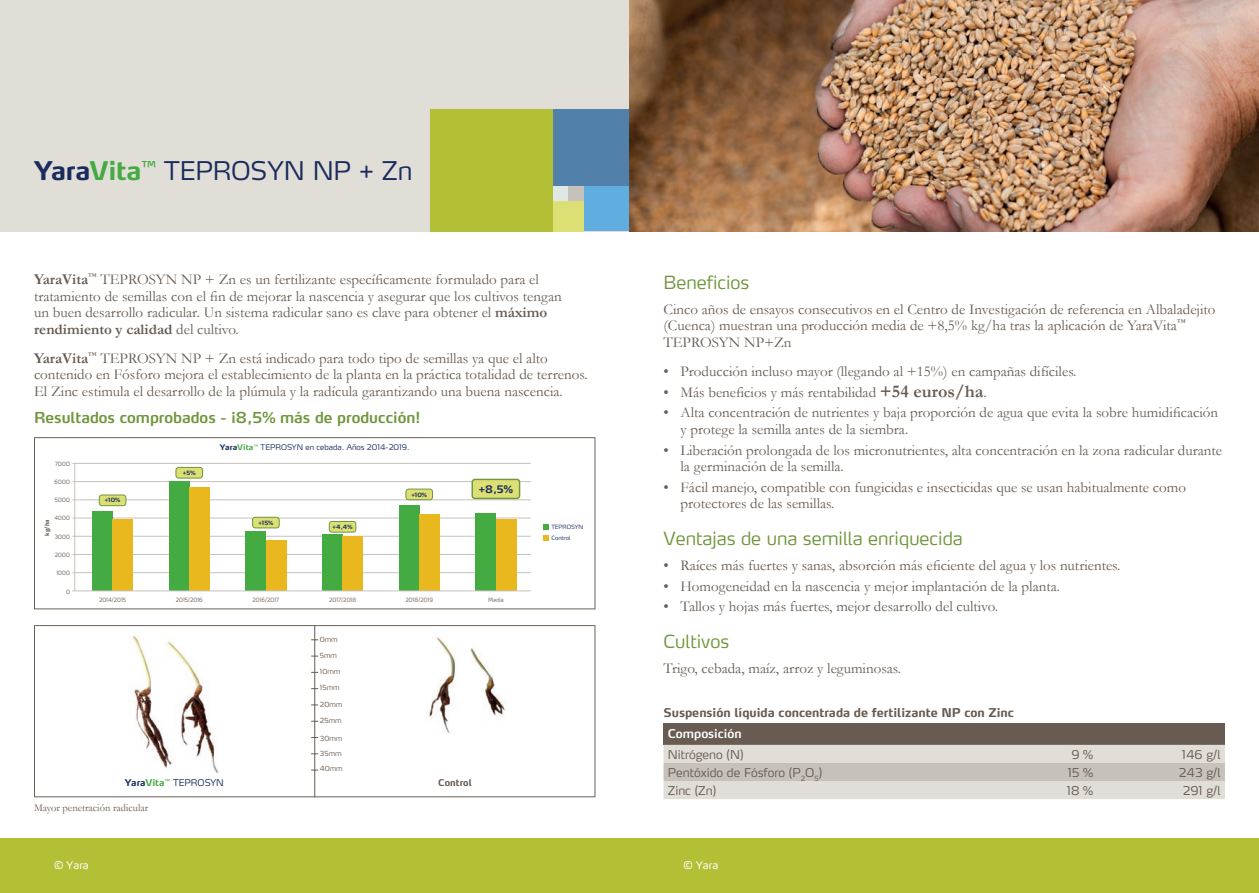
<style>
.page{position:relative;width:1259px;height:893px;background:#fff}
.page>*{position:absolute;margin:0;border:0;box-sizing:border-box;transform-origin:0 0}
.t1{font:300 25.5px "Yara Max LF";letter-spacing:-.01em;color:#192c5c}
.t2{font:300 18px "Yara Max LF";color:#70963d}
.t3{font:15px/16.5px "Garamond";color:#675b52}
.t4{font:600 15px "Yara Max LF";color:#70963d}
.t5{font:300 12px "Yara Max LF";color:#675b52}
.t6{font:700 12px "Yara Max LF";color:#675b52}
.t7{font:600 12px "Yara Max LF";color:#fff}
.t8{font:10.5px "Garamond";color:#675b52}
.t9{font:10.5px "Max LF";color:#fff}
.t10{font:700 10.35px "Yara Max LF";color:#192c5c}
.t11{font:300 9.15px "Yara Max LF";color:#192c5c}
.t12{font:700 9.15px "Yara Max LF";letter-spacing:.005em;color:#675b52}
.t13{font:300 7.65px "Yara Max LF";color:#192c5c}
.t14{font:300 6.9px "Yara Max LF";color:#675b52}
.t15{font:300 5.85px "Yara Max LF";letter-spacing:.015em;color:#675b52;scale:.9 1}
.t16{font:700 5.85px "Yara Max LF";color:#192c5c}
.t17{font:300 5.85px/10.8px "Yara Max LF";color:#192c5c}
.t18{font:700 5.85px "Yara Max LF";color:#675b52}
.s1{font-weight:700}
.s2{font-weight:700;color:#44aa42}
.s3{font-weight:700;font-size:18px}
</style>
<div class="page">
<div style="left:0;top:839px;width:1259px;height:54px;background:#b3bf35"></div>
<div style="left:0;top:0;width:629px;height:231px;background:#e1ded8"></div>
<div style="left:553px;top:185px;width:15px;height:16px;background:#e0e7e7"></div>
<div style="left:568px;top:185px;width:15px;height:16px;background:#c6c2bb"></div>
<div style="left:553px;top:201px;width:30px;height:30px;background:#dcdf73"></div>
<div style="left:583px;top:185px;width:46px;height:46px;background:#60aee0"></div>
<div style="left:553px;top:109px;width:76px;height:77px;background:#5180aa"></div>
<div style="left:430px;top:109px;width:123px;height:122px;background:#b3bf35"></div>
<img style="left:629px;top:0;width:630px;height:231px">
<div style="left:663px;top:723px;width:562px;height:22px;background:#675b52"></div>
<svg style="left:663px;top:745px;width:562px;height:54px;background:#d8d4ce"></svg>
<svg style="left:34px;top:625px;width:561px;height:172px"></svg>
<img style="left:122px;top:630px;width:97px;height:142px">
<img style="left:414px;top:629px;width:93px;height:116px">
<hr style="left:314px;top:625px;width:1px;height:172px;background:#675b52">
<svg style="left:34px;top:437px;width:561px;height:172px"></svg>
<h1 class="t1" style="left:34px;top:155px;width:380px"><span class="s1">Yara</span><span class="s2">Vita</span><sup>™</sup> TEPROSYN NP + Zn</h1>
<p class="t3" style="left:34px;top:271px;width:529px"><span class="s1">YaraVita</span><sup>™</sup> TEPROSYN NP + Zn es un fertilizante específicamente formulado para el tratamiento de semillas con el fin de mejorar la nascencia y asegurar que los cultivos tengan un buen desarrollo radicular. Un sistema radicular sano es clave para obtener el <span class="s1">máximo rendimiento y calidad</span> del cultivo.</p>
<p class="t3" style="left:34px;top:350px;width:555px"><span class="s1">YaraVita</span><sup>™</sup> TEPROSYN NP + Zn está indicado para todo tipo de semillas ya que el alto contenido en Fósforo mejora el establecimiento de la planta en la práctica totalidad de terrenos.<br>El Zinc estimula el desarrollo de la plúmula y la radícula garantizando una buena nascencia.</p>
<p class="t4" style="left:34px;top:408px;width:388px">Resultados comprobados - ¡8,5% más de producción!</p>
<p class="t13" style="left:220px;top:443px;width:191px"><span class="s1">Yara</span><span class="s2">Vita</span><sup>™</sup> TEPROSYN en cebada. Años 2014-2019.</p>
<p class="t15" style="left:55px;top:460px;width:18px">7000</p>
<p class="t15" style="left:55px;top:478px;width:18px">6000</p>
<p class="t15" style="left:55px;top:496px;width:18px">5000</p>
<p class="t15" style="left:54px;top:515px;width:19px">4000</p>
<p class="t15" style="left:55px;top:533px;width:18px">3000</p>
<p class="t15" style="left:55px;top:551px;width:18px">2000</p>
<p class="t15" style="left:56px;top:569px;width:16px">1000</p>
<p class="t15" style="left:66px;top:588px;width:6px">0</p>
<p class="t18" style="left:43px;top:536px;width:18px;rotate:-90deg">kg/ha</p>
<p class="t16" style="left:105px;top:497px;width:17px">+10%</p>
<p class="t16" style="left:183px;top:469px;width:14px">+5%</p>
<p class="t16" style="left:258px;top:519px;width:17px">+15%</p>
<p class="t16" style="left:333px;top:523px;width:21px">+4,4%</p>
<p class="t16" style="left:411px;top:491px;width:17px">+10%</p>
<p class="t10" style="left:479px;top:482px;width:36px">+8,5%</p>
<p class="t15" style="left:99px;top:597px;width:32px">2014/2015</p>
<p class="t15" style="left:176px;top:597px;width:32px">2015/2016</p>
<p class="t15" style="left:252px;top:597px;width:31px">2016/2017</p>
<p class="t15" style="left:329px;top:597px;width:31px">2017/2018</p>
<p class="t15" style="left:405px;top:597px;width:32px">2018/2019</p>
<p class="t15" style="left:488px;top:597px;width:19px">Media</p>
<p class="t14" style="left:320px;top:635px;width:19px">0mm</p>
<p class="t14" style="left:320px;top:651px;width:19px">5mm</p>
<p class="t14" style="left:320px;top:667px;width:22px">10mm</p>
<p class="t14" style="left:320px;top:683px;width:21px">15mm</p>
<p class="t14" style="left:320px;top:700px;width:24px">20mm</p>
<p class="t14" style="left:320px;top:716px;width:23px">25mm</p>
<p class="t14" style="left:320px;top:734px;width:24px">30mm</p>
<p class="t14" style="left:320px;top:749px;width:23px">35mm</p>
<p class="t14" style="left:320px;top:764px;width:24px">40mm</p>
<p class="t11" style="left:125px;top:777px;width:100px"><span class="s1">Yara</span><span class="s2">Vita</span><sup>™</sup> TEPROSYN</p>
<p class="t12" style="left:438px;top:777px;width:35px">Control</p>
<p class="t8" style="left:34px;top:801px;width:116px">Mayor penetración radicular</p>
<p class="t17" style="left:551px;top:521px;width:33px">TEPROSYN<br>Control</p>
<p class="t2" style="left:663px;top:271px;width:87px">Beneficios</p>
<p class="t3" style="left:663px;top:301px;width:553px">Cinco años de ensayos consecutivos en el Centro de Investigación de referencia en Albaladejito (Cuenca) muestran una producción media de +8,5% kg/ha tras la aplicación de YaraVita<sup>™<br></sup>TEPROSYN NP+Zn</p>
<p class="t3" style="left:663px;top:363px;width:414px">• Producción incluso mayor (llegando al +15%) en campañas difíciles.</p>
<p class="t3" style="left:663px;top:384px;width:325px">• Más beneficios y más rentabilidad <span class="s3">+54 euros/ha</span>.</p>
<p class="t3" style="left:680px;top:404px;width:539px;text-indent:-17px">• Alta concentración de nutrientes y baja proporción de agua que evita la sobre humidificación y protege la semilla antes de la siembra.</p>
<p class="t3" style="left:680px;top:442px;width:543px;text-indent:-17px">• Liberación prolongada de los micronutrientes, alta concentración en la zona radicular durante la germinación de la semilla.</p>
<p class="t3" style="left:680px;top:479px;width:507px;text-indent:-17px">• Fácil manejo, compatible con fungicidas e insecticidas que se usan habitualmente como protectores de las semillas.</p>
<p class="t2" style="left:663px;top:527px;width:301px">Ventajas de una semilla enriquecida</p>
<p class="t3" style="left:663px;top:557px;width:458px">• Raíces más fuertes y sanas, absorción más eficiente del agua y los nutrientes.</p>
<p class="t3" style="left:663px;top:578px;width:398px">• Homogeneidad en la nascencia y mejor implantación de la planta.</p>
<p class="t3" style="left:663px;top:598px;width:336px">• Tallos y hojas más fuertes, mejor desarrollo del cultivo.</p>
<p class="t2" style="left:663px;top:630px;width:67px">Cultivos</p>
<p class="t3" style="left:663px;top:660px;width:239px">Trigo, cebada, maíz, arroz y leguminosas.</p>
<p class="t6" style="left:663px;top:705px;width:352px">Suspensión líquida concentrada de fertilizante NP con Zinc</p>
<p class="t7" style="left:668px;top:726px;width:75px">Composición</p>
<p class="t5" style="left:668px;top:747px;width:77px">Nitrógeno (N)</p>
<p class="t5" style="left:1071px;top:747px;width:23px">9 %</p>
<p class="t5" style="left:1182px;top:747px;width:40px">146 g/l</p>
<p class="t5" style="left:668px;top:765px;width:156px">Pentóxido de Fósforo (P<sub>2</sub>O<sub>5</sub>)</p>
<p class="t5" style="left:1068px;top:765px;width:27px">15 %</p>
<p class="t5" style="left:1178px;top:765px;width:43px">243 g/l</p>
<p class="t5" style="left:668px;top:783px;width:50px">Zinc (Zn)</p>
<p class="t5" style="left:1067px;top:783px;width:28px">18 %</p>
<p class="t5" style="left:1182px;top:783px;width:39px">291 g/l</p>
<p class="t9" style="left:54px;top:858px;width:36px">© Yara</p>
<p class="t9" style="left:683px;top:858px;width:36px">© Yara</p>
</div>
